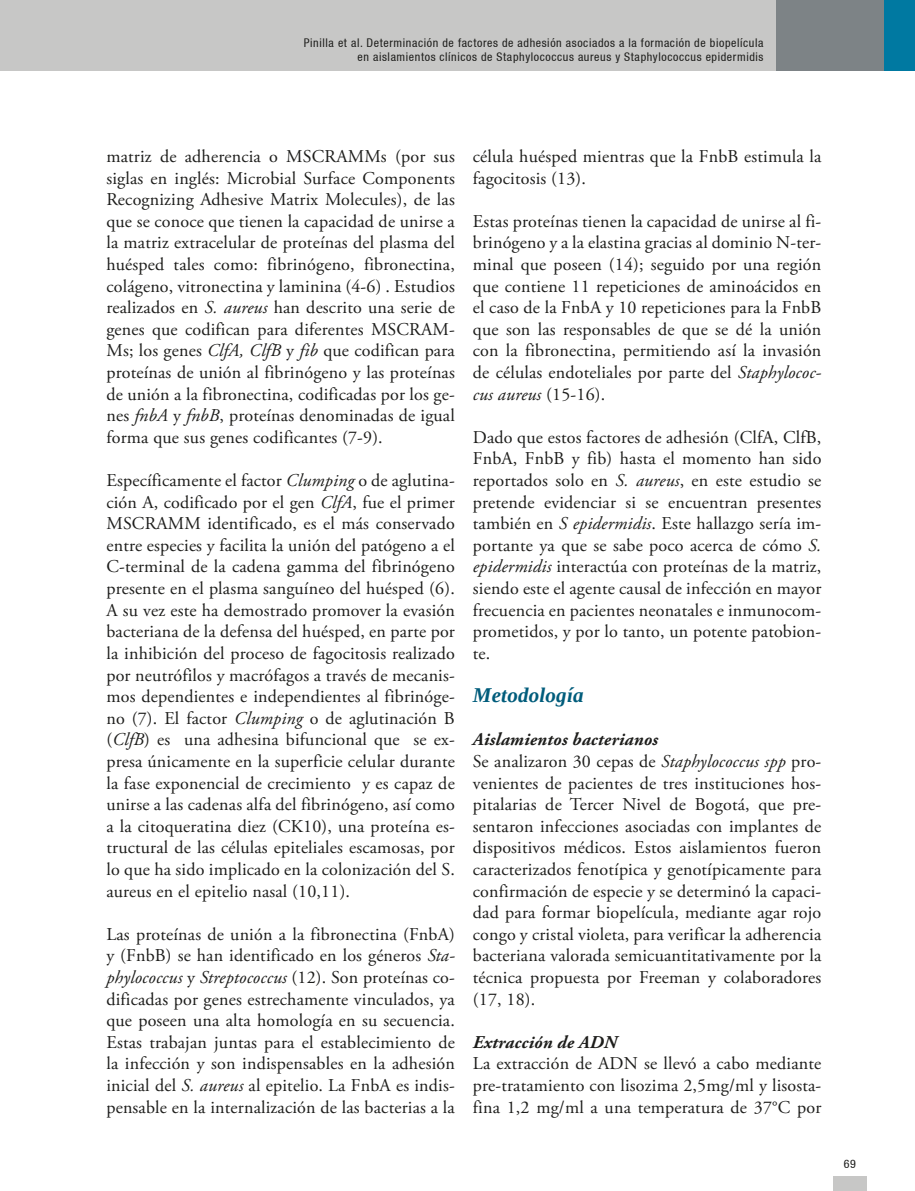
<style>
.page{position:relative;width:915px;height:1191px;background:#fff}
.page>*{position:absolute;margin:0;border:0;box-sizing:border-box;transform-origin:0 0}
.t1{font:italic 700 21px "Liberation Serif";letter-spacing:.01em;color:#005c7b}
.t2{font:18px/21.6px "Adobe Garamond Pro";letter-spacing:.01em;color:#1d1d1b;text-align:justify}
.t3{font:italic 700 18px "Adobe Garamond Pro";letter-spacing:.01em;color:#1d1d1b}
.t4{font:condensed 12px/14.4px "Helvetica 57";letter-spacing:.05em;color:#1d1d1b;text-align:right}
.s1{font-style:italic}
</style>
<div class="page">
<div style="left:0;top:0;width:914px;height:71px;background:#c7c7c6"></div>
<div style="left:776px;top:0;width:138px;height:71px;background:#7d8386"></div>
<div style="left:884px;top:0;width:30px;height:71px;background:#0079a1"></div>
<div style="left:832px;top:1175px;width:34px;height:16px;background:#c7c7c6"></div>
<p class="t4" style="left:304px;top:35px;width:461px">Pinilla et al. Determinación de factores de adhesión asociados a la formación de biopelícula en aislamientos clínicos de Staphylococcus aureus y Staphylococcus epidermidis</p>
<p class="t2" style="left:106px;top:146px;width:350px">matriz de adherencia o MSCRAMMs (por sus siglas en inglés: Microbial Surface Components Recognizing Adhesive Matrix Molecules), de las que se conoce que tienen la capacidad de unirse a la matriz extracelular de proteínas del plasma del huésped tales como: fibrinógeno, fibronectina, colágeno, vitronectina y laminina (4-6) . Estudios realizados en <span class="s1">S. aureus</span> han descrito una serie de genes que codifican para diferentes MSCRAM-Ms; los genes <span class="s1">ClfA, ClfB</span> y <span class="s1">fib</span> que codifican para proteínas de unión al fibrinógeno y las proteínas de unión a la fibronectina, codificadas por los ge&shy;nes <span class="s1">fnbA</span> y <span class="s1">fnbB</span>, proteínas denominadas de igual forma que sus genes codificantes (7-9).</p>
<p class="t2" style="left:106px;top:470px;width:350px">Específicamente el factor <span class="s1">Clumping</span> o de aglutina&shy;ción A, codificado por el gen <span class="s1">ClfA</span>, fue el primer MSCRAMM identificado, es el más conservado entre especies y facilita la unión del patógeno a el C-terminal de la cadena gamma del fibrinógeno presente en el plasma sanguíneo del huésped (6).<br>A su vez este ha demostrado promover la evasión bacteriana de la defensa del huésped, en parte por la inhibición del proceso de fagocitosis realizado por neutrófilos y macrófagos a través de mecanis&shy;mos dependientes e independientes al fibrinóge&shy;no (7). El factor <span class="s1">Clumping</span> o de aglutinación B (<span class="s1">ClfB</span>) es una adhesina bifuncional que se ex&shy;presa únicamente en la superficie celular durante la fase exponencial de crecimiento y es capaz de unirse a las cadenas alfa del fibrinógeno, así como a la citoqueratina diez (CK10), una proteína es&shy;tructural de las células epiteliales escamosas, por lo que ha sido implicado en la colonización del S. aureus en el epitelio nasal (10,11).</p>
<p class="t2" style="left:106px;top:924px;width:350px">Las proteínas de unión a la fibronectina (FnbA) y (FnbB) se han identificado en los géneros <span class="s1">Sta&shy;phylococcus</span> y <span class="s1">Streptococcus</span> (12). Son proteínas co&shy;dificadas por genes estrechamente vinculados, ya que poseen una alta homología en su secuencia.<br>Estas trabajan juntas para el establecimiento de la infección y son indispensables en la adhesión inicial del <span class="s1">S. aureus</span> al epitelio. La FnbA es indis&shy;pensable en la internalización de las bacterias a la</p>
<p class="t2" style="left:472px;top:146px;width:350px">célula huésped mientras que la FnbB estimula la fagocitosis (13).</p>
<p class="t2" style="left:472px;top:211px;width:350px">Estas proteínas tienen la capacidad de unirse al fi&shy;brinógeno y a la elastina gracias al dominio N-ter&shy;minal que poseen (14); seguido por una región que contiene 11 repeticiones de aminoácidos en el caso de la FnbA y 10 repeticiones para la FnbB que son las responsables de que se dé la unión con la fibronectina, permitiendo así la invasión de células endoteliales por parte del <span class="s1">Staphylococ&shy;cus aureus</span> (15-16).</p>
<p class="t2" style="left:472px;top:427px;width:350px">Dado que estos factores de adhesión (ClfA, ClfB, FnbA, FnbB y fib) hasta el momento han sido reportados solo en <span class="s1">S. aureus</span>, en este estudio se pretende evidenciar si se encuentran presentes también en <span class="s1">S epidermidis</span>. Este hallazgo sería im&shy;portante ya que se sabe poco acerca de cómo <span class="s1">S. epidermidis</span> interactúa con proteínas de la matriz, siendo este el agente causal de infección en mayor frecuencia en pacientes neonatales e inmunocom&shy;prometidos, y por lo tanto, un potente patobion&shy;te.</p>
<p class="t1" style="left:472px;top:681px;width:112px">Metodología</p>
<p class="t3" style="left:472px;top:729px;width:187px">Aislamientos bacterianos</p>
<p class="t2" style="left:472px;top:751px;width:350px">Se analizaron 30 cepas de <span class="s1">Staphylococcus spp</span> pro&shy;venientes de pacientes de tres instituciones hos&shy;pitalarias de Tercer Nivel de Bogotá, que pre&shy;sentaron infecciones asociadas con implantes de dispositivos médicos. Estos aislamientos fueron caracterizados fenotípica y genotípicamente para confirmación de especie y se determinó la capaci&shy;dad para formar biopelícula, mediante agar rojo congo y cristal violeta, para verificar la adherencia bacteriana valorada semicuantitativamente por la técnica propuesta por Freeman y colaboradores (17, 18).</p>
<p class="t3" style="left:472px;top:1031px;width:145px">Extracción de ADN</p>
<p class="t2" style="left:472px;top:1053px;width:350px">La extracción de ADN se llevó a cabo mediante pre-tratamiento con lisozima 2,5mg/ml y lisosta&shy;fina 1,2 mg/ml a una temperatura de 37°C por</p>
<p class="t4" style="left:843px;top:1156px;width:14px">69</p>
</div>
